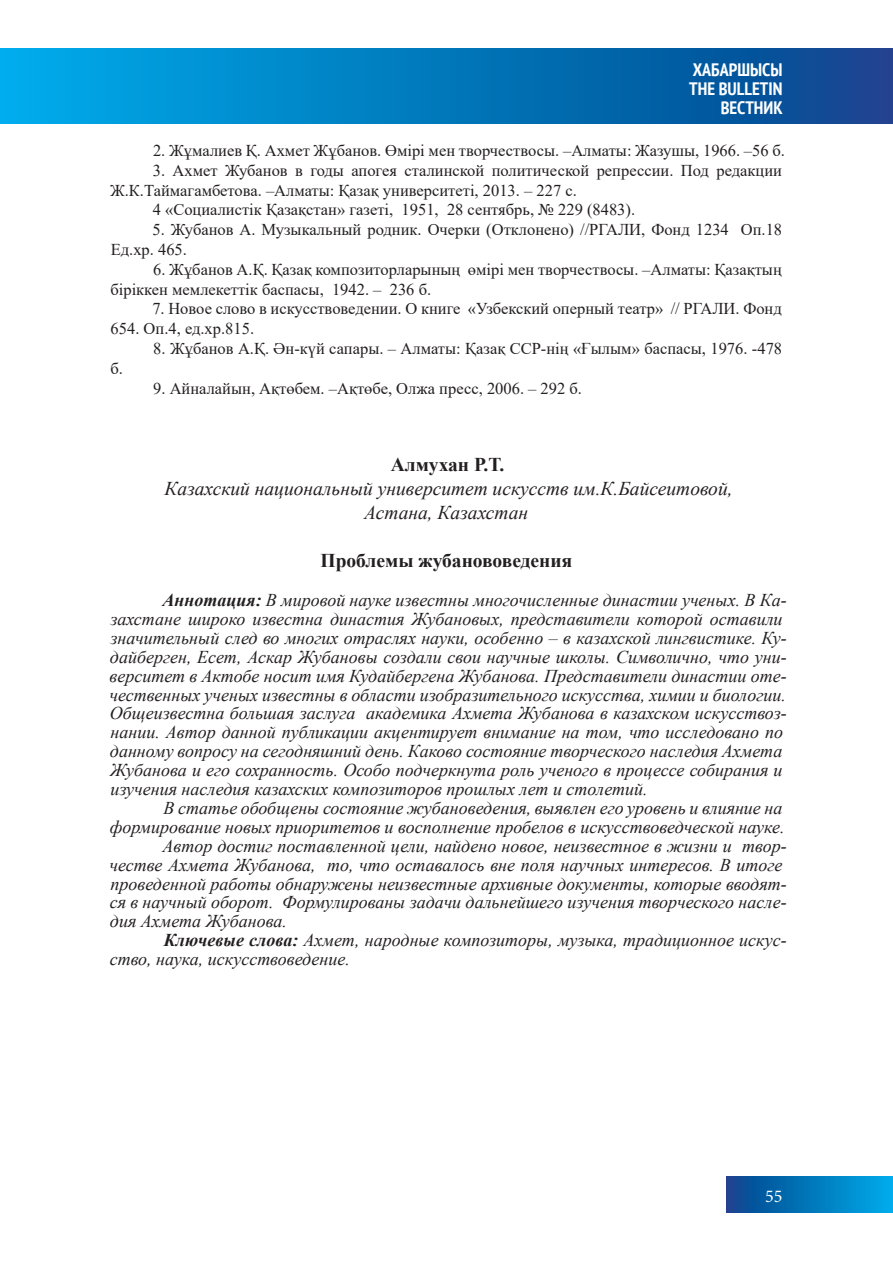
<style>
.page{position:relative;width:893px;height:1263px;background:#fff}
.page>*{position:absolute;margin:0;border:0;box-sizing:border-box;transform-origin:0 0}
.t1{font:italic 19.5px "Times New Roman";color:#231f20}
.t2{font:700 19.5px "Times New Roman";color:#231f20}
.t3{font:italic 18px/18.9px "Times New Roman";color:#231f20}
.t4{font:700 condensed 18px/18.9px "PT Sans";color:#fff;text-align:right}
.t5{font:18px "Minion Pro";color:#fff}
.лит{font:16.5px/19.8px "Times New Roman";color:#231f20}
.s1{font-weight:700}
</style>
<div class="page">
<svg style="left:0;top:49px;width:893px;height:74px;background:#0377bb"></svg>
<svg style="left:726px;top:1176px;width:167px;height:37px;background:#0377bb"></svg>
<p class="t4" style="left:689px;top:60px;width:95px">ХАБАРШЫСЫ<br>THE BULLETIN<br>ВЕСТНИК</p>
<p class="лит" style="left:153px;top:140px;width:633px">2. Жұмалиев Қ. Ахмет Жұбанов. Өмірі мен творчествосы. –Алматы: Жазушы, 1966. –56 б.</p>
<p class="лит" style="left:110px;top:160px;width:673px;text-indent:43px">3. Ахмет Жубанов в годы апогея сталинской политической репрессии. Под редакции<br>Ж.К.Таймагамбетова. –Алматы: Қазақ университеті, 2013. – 227 с.</p>
<p class="лит" style="left:153px;top:199px;width:484px">4 «Социалистік Қазақстан» газеті, 1951, 28 сентябрь, № 229 (8483).</p>
<p class="лит" style="left:111px;top:219px;width:673px;text-indent:42px">5. Жубанов А. Музыкальный родник. Очерки (Отклонено) //РГАЛИ, Фонд 1234 Оп.18<br>Ед.хр. 465.</p>
<p class="лит" style="left:110px;top:259px;width:673px;text-indent:43px">6. Жұбанов А.Қ. Қазақ композиторларының өмірі мен творчествосы. –Алматы: Қазақтың біріккен мемлекеттік баспасы, 1942. – 236 б.</p>
<p class="лит" style="left:111px;top:298px;width:673px;text-indent:42px">7. Новое слово в искусствоведении. О книге «Узбекский оперный театр» // РГАЛИ. Фонд<br>654. Оп.4, ед.хр.815.</p>
<p class="лит" style="left:153px;top:338px;width:630px">8. Жұбанов А.Қ. Ән-күй сапары. – Алматы: Қазақ ССР-нiң «Ғылым» баспасы, 1976. -478</p>
<p class="лит" style="left:110px;top:358px;width:14px">б.</p>
<p class="лит" style="left:153px;top:378px;width:430px">9. Айналайын, Ақтөбем. –Ақтөбе, Олжа пресс, 2006. – 292 б.</p>
<p class="t2" style="left:391px;top:450px;width:115px">Алмухан Р.Т.</p>
<p class="t1" style="left:164px;top:475px;width:570px">Казахский национальный университет искусств им.К.Байсеитовой,</p>
<p class="t1" style="left:364px;top:499px;width:166px">Астана, Казахстан</p>
<p class="t2" style="left:321px;top:546px;width:253px">Проблемы жубанововедения</p>
<p class="t3" style="left:109px;top:590px;width:679px;text-indent:53px"><span class="s1">Аннотация:</span> В мировой науке известны многочисленные династии ученых. В Ка&shy;захстане широко известна династия Жубановых, представители которой оставили значительный след во многих отраслях науки, особенно – в казахской лингвистике. Ку&shy;дайберген, Есет, Аскар Жубановы создали свои научные школы. Символично, что уни&shy;верситет в Актобе носит имя Кудайбергена Жубанова. Представители династии оте&shy;чественных ученых известны в области изобразительного искусства, химии и биологии.<br>Общеизвестна большая заслуга академика Ахмета Жубанова в казахском искусствоз&shy;нании. Автор данной публикации акцентирует внимание на том, что исследовано по данному вопросу на сегодняшний день. Каково состояние творческого наследия Ахмета Жубанова и его сохранность. Особо подчеркнута роль ученого в процессе собирания и изучения наследия казахских композиторов прошлых лет и столетий.</p>
<p class="t3" style="left:110px;top:798px;width:676px;text-align:right">В статье обобщены состояние жубановедения, выявлен его уровень и влияние на формирование новых приоритетов и восполнение пробелов в искусствоведческой науке.</p>
<p class="t3" style="left:109px;top:836px;width:679px;text-indent:53px">Автор достиг поставленной цели, найдено новое, неизвестное в жизни и твор&shy;честве Ахмета Жубанова, то, что оставалось вне поля научных интересов. В итоге проведенной работы обнаружены неизвестные архивные документы, которые вводят&shy;ся в научный оборот. Формулированы задачи дальнейшего изучения творческого насле&shy;дия Ахмета Жубанова.</p>
<p class="t3" style="left:110px;top:930px;width:678px;text-indent:54px"><span class="s1">Ключевые слова:</span> Ахмет, народные композиторы, музыка, традиционное искус&shy;ство, наука, искусствоведение.</p>
<p class="t5" style="left:765px;top:1184px;width:19px">55</p>
</div>
